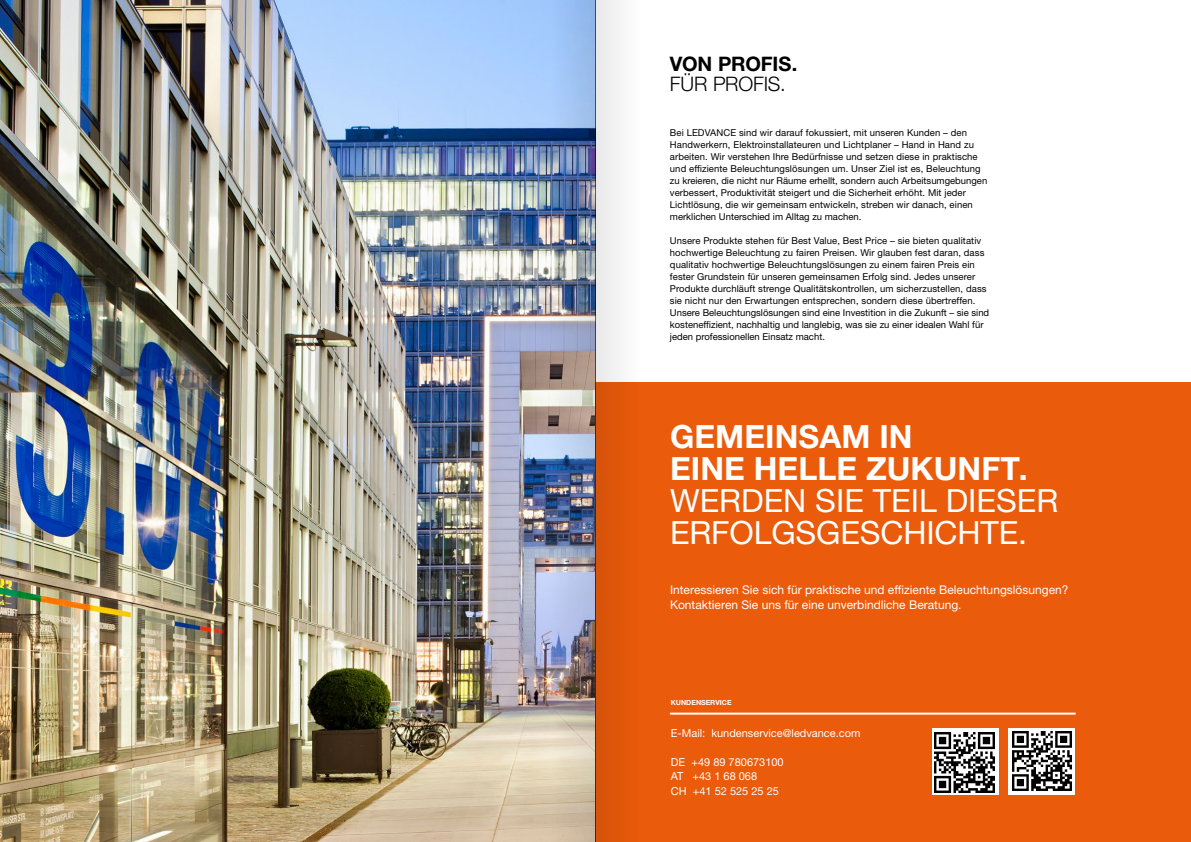
<style>
.page{position:relative;width:1191px;height:842px;background:#fff}
.page>*{position:absolute;margin:0;border:0;box-sizing:border-box;transform-origin:0 0}
.t1{font:32px/32px "Helvetica Neue LT Std";letter-spacing:-.005em;color:#fff}
.t2{font:700 32px/32px "Helvetica Neue LT Std";color:#fff}
.t3{font:700 20px "Helvetica Neue LT Std";letter-spacing:-.01em;color:#000}
.t4{font:300 20px "Helvetica Neue LT Std";letter-spacing:-.01em;color:#000}
.t5{font:12px/15.1px "Helvetica Neue LT Std";color:#fff}
.t6{font:11px/14.5px "Helvetica Neue LT Std";color:#fff}
.t7{font:9.5px/12px "Helvetica Neue LT Std";letter-spacing:.01em;color:#000}
.t8{font:700 7px "Helvetica Neue LT Std";color:#fff}
</style>
<div class="page">
<img style="left:0;top:0;width:550px;height:842px">
<div style="left:595px;top:382px;width:596px;height:460px;background:#ea5b0b"></div>
<hr style="left:670px;top:713px;width:405px;height:2px;background:#fff">
<svg style="left:932px;top:729px;width:66px;height:66px"></svg>
<svg style="left:1008px;top:729px;width:66px;height:66px"></svg>
<img style="left:550px;top:0;width:45px;height:842px">
<svg style="left:595px;top:0;width:25px;height:842px"></svg>
<img style="left:935px;top:732px;width:60px;height:60px">
<img style="left:1012px;top:732px;width:59px;height:58px">
<h2 class="t3" style="left:670px;top:51px;width:129px">VON PROFIS.</h2>
<h2 class="t4" style="left:670px;top:72px;width:117px">FÜR PROFIS.</h2>
<p class="t7" style="left:670px;top:127px;width:319px">Bei LEDVANCE sind wir darauf fokussiert, mit unseren Kunden – den Handwerkern, Elektroinstallateuren und Lichtplaner – Hand in Hand zu arbeiten. Wir verstehen Ihre Bedürfnisse und setzen diese in praktische und effiziente Beleuchtungslösungen um. Unser Ziel ist es, Beleuchtung zu kreieren, die nicht nur Räume erhellt, sondern auch Arbeitsumgebungen verbessert, Produktivität steigert und die Sicherheit erhöht. Mit jeder Lichtlösung, die wir gemeinsam entwickeln, streben wir danach, einen merklichen Unterschied im Alltag zu machen.</p>
<p class="t7" style="left:670px;top:235px;width:321px">Unsere Produkte stehen für Best Value, Best Price – sie bieten qualitativ hochwertige Beleuchtung zu fairen Preisen. Wir glauben fest daran, dass qualitativ hochwertige Beleuchtungslösungen zu einem fairen Preis ein fester Grundstein für unseren gemeinsamen Erfolg sind. Jedes unserer Produkte durchläuft strenge Qualitätskontrollen, um sicherzustellen, dass sie nicht nur den Erwartungen entsprechen, sondern diese übertreffen.<br>Unsere Beleuchtungslösungen sind eine Investition in die Zukunft – sie sind kosteneffizient, nachhaltig und langlebig, was sie zu einer idealen Wahl für jeden professionellen Einsatz macht.</p>
<h1 class="t2" style="left:670px;top:420px;width:359px">GEMEINSAM IN<br>EINE HELLE ZUKUNFT.</h1>
<h1 class="t1" style="left:670px;top:484px;width:390px">WERDEN SIE TEIL DIESER<br>ERFOLGSGESCHICHTE.</h1>
<p class="t5" style="left:670px;top:582px;width:400px">Interessieren Sie sich für praktische und effiziente Beleuchtungslösungen?<br>Kontaktieren Sie uns für eine unverbindliche Beratung.</p>
<p class="t8" style="left:671px;top:698px;width:62px">KUNDENSERVICE</p>
<p class="t6" style="left:671px;top:725px;width:191px">E-Mail: kundenservice@ledvance.com</p>
<p class="t6" style="left:671px;top:754px;width:114px">DE +49 89 780673100<br>AT +43 1 68 068<br>CH +41 52 525 25 25</p>
</div>
